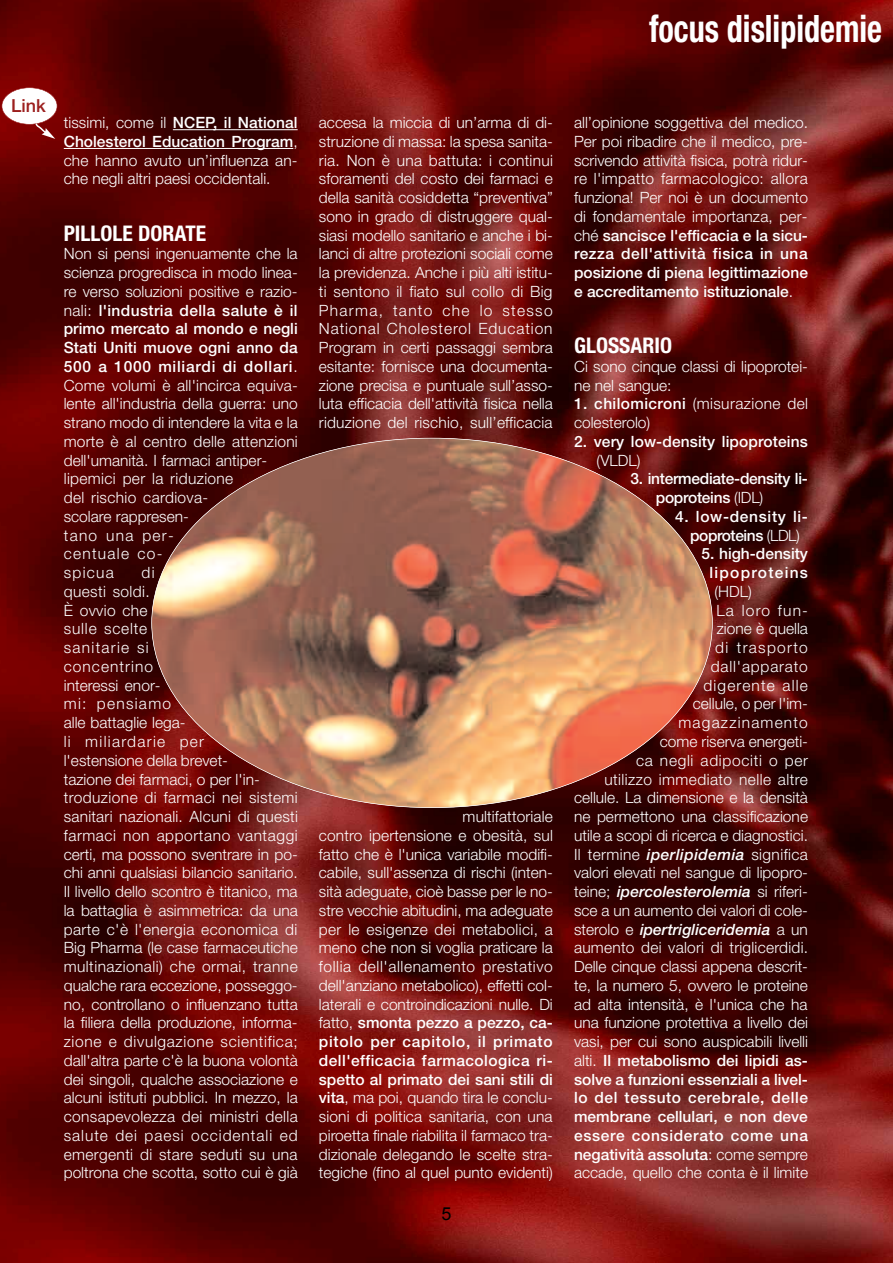
<style>
.page{position:relative;width:893px;height:1263px;background:#fff}
.page>*{position:absolute;margin:0;border:0;box-sizing:border-box;transform-origin:0 0}
.t1{font:700 condensed 37.8px "Helvetica Neue";color:#fff;scale:.85 1}
.t2{font:700 condensed 21.6px "Helvetica Neue";color:#fff}
.t3{font:500 18px "Helvetica Neue";color:#9c1f1e}
.t4{font:18px "Arial";color:#000}
.t5{font:300 15.6px/18.8px "Helvetica Neue";color:#fff;text-align:justify}
.t6{font:500 15.6px/18.8px "Helvetica Neue";color:#fff}
.t7{font:300 15.6px/18.8px "Helvetica Neue";letter-spacing:.025em;color:#fff}
.t8{font:italic 500 15.6px "Helvetica Neue";color:#fff}
.t9{font:300 15.6px "Helvetica Neue";letter-spacing:.075em;color:#fff}
.t10{font:300 15.6px "Helvetica Neue";letter-spacing:.03em;color:#fff}
.t11{font:500 15.6px "Helvetica Neue";letter-spacing:.035em;color:#fff}
.t12{font:500 15.6px/18.8px "Helvetica Neue";letter-spacing:.075em;color:#fff;text-align:center}
.t13{font:500 15.6px "Helvetica Neue";letter-spacing:.045em;color:#fff}
.t14{font:300 15.6px "Helvetica Neue";letter-spacing:.045em;color:#fff}
.t15{font:300 15.6px "Helvetica Neue";letter-spacing:.055em;color:#fff}
.t16{font:300 15.6px "Helvetica Neue";letter-spacing:.085em;color:#fff}
.t17{font:300 15.6px "Helvetica Neue";letter-spacing:.08em;color:#fff}
.s1{font-weight:500}
.s2{font-weight:300}
.s3{font-weight:500;font-style:italic}
.s4{font-weight:300;font-style:normal}
</style>
<div class="page">
<img style="left:0;top:0;width:893px;height:1263px">
<hr style="left:173px;top:129px;width:43px;height:1px;background:#fff">
<hr style="left:213px;top:129px;width:85px;height:1px;background:#fff">
<hr style="left:64px;top:148px;width:69px;height:1px;background:#fff">
<hr style="left:133px;top:148px;width:114px;height:1px;background:#fff">
<hr style="left:247px;top:148px;width:46px;height:1px;background:#fff">
<div style="left:2px;top:88px;width:55px;height:36px;background:#fff;border-radius:50%"></div>
<div style="left:2px;top:88px;width:55px;height:36px;border:1px solid #9c1f1e;border-radius:50%"></div>
<img style="left:152px;top:438px;width:560px;height:370px">
<svg style="left:34px;top:122px;width:21px;height:17px"></svg>
<p class="t3" style="left:11px;top:99px;width:36px">Link</p>
<p class="t5" style="left:64px;top:115px;width:235px">tissimi, come il <span class="s1">NCEP, il National Cholesterol Education Program</span>, che hanno avuto un’influenza an&shy;che negli altri paesi occidentali.</p>
<h2 class="t2" style="left:64px;top:225px;width:144px">PILLOLE DORATE</h2>
<p class="t5" style="left:64px;top:246px;width:236px;text-align:left">Non si pensi ingenuamente che la scienza progredisca in modo linea&shy;re verso soluzioni positive e razio&shy;nali: <span class="s1">l'industria della salute è il primo mercato al mondo e negli<br>Stati Uniti muove ogni anno da<br>500 a 1000 miliardi di dollari</span>.<br>Come volumi è all'incirca equiva&shy;lente all'industria della guerra: uno strano modo di intendere la vita e la morte è al centro delle attenzioni dell'umanità. I farmaci antiper&shy;lipemici per la riduzione<br>del rischio cardiova-<br>scolare rappresen-<br>tano una per-<br>centuale co-<br>spicua</p>
<p class="t5" style="left:64px;top:565px;width:236px;text-align:left;text-indent:78px">di<br>questi soldi.<br>È ovvio che<br>sulle scelte<br>sanitarie si<br>concentrino<br>interessi enor-<br>mi: pensiamo<br>alle battaglie lega-<br>li miliardarie per<br>l'estensione della brevet-<br>tazione dei farmaci, o per l'in&shy;troduzione di farmaci nei sistemi sanitari nazionali. Alcuni di questi farmaci non apportano vantaggi certi, ma possono sventrare in po&shy;chi anni qualsiasi bilancio sanitario.<br>Il livello dello scontro è titanico, ma la battaglia è asimmetrica: da una parte c'è l'energia economica di<br>Big Pharma (le case farmaceutiche multinazionali) che ormai, tranne qualche rara eccezione, posseggo&shy;no, controllano o influenzano tutta la filiera della produzione, informa&shy;zione e divulgazione scientifica; dall'altra parte c'è la buona volontà dei singoli, qualche associazione e alcuni istituti pubblici. In mezzo, la consapevolezza dei ministri della salute dei paesi occidentali ed emergenti di stare seduti su una poltrona che scotta, sotto cui è già</p>
<p class="t5" style="left:319px;top:115px;width:236px">accesa la miccia di un’arma di di&shy;struzione di massa: la spesa sanita&shy;ria. Non è una battuta: i continui sforamenti del costo dei farmaci e della sanità cosiddetta “preventiva” sono in grado di distruggere qual&shy;siasi modello sanitario e anche i bi&shy;lanci di altre protezioni sociali come la previdenza. Anche i più alti istitu&shy;ti sentono il fiato sul collo di Big Pharma, tanto che lo stesso National Cholesterol Education Program in certi passaggi sembra esitante: fornisce una documenta&shy;zione precisa e puntuale sull’asso&shy;luta efficacia dell'attività fisica nella riduzione del rischio, sull’efficacia</p>
<p class="t5" style="left:319px;top:808px;width:235px;text-indent:144px">multifattoriale contro ipertensione e obesità, sul fatto che è l'unica variabile modifi&shy;cabile, sull'assenza di rischi (inten&shy;sità adeguate, cioè basse per le no&shy;stre vecchie abitudini, ma adeguate per le esigenze dei metabolici, a meno che non si voglia praticare la follia dell'allenamento prestativo dell'anziano metabolico), effetti col&shy;laterali e controindicazioni nulle. Di fatto, <span class="s1">smonta pezzo a pezzo, ca&shy;pitolo per capitolo, il primato dell'efficacia farmacologica ri&shy;spetto al primato dei sani stili di vita</span>, ma poi, quando tira le conclu&shy;sioni di politica sanitaria, con una piroetta finale riabilita il farmaco tra&shy;dizionale delegando le scelte stra&shy;tegiche (fino al quel punto evidenti)</p>
<p class="t4" style="left:441px;top:1204px;width:12px">5</p>
<h1 class="t1" style="left:649px;top:15px;width:276px">focus dislipidemie</h1>
<p class="t5" style="left:574px;top:115px;width:235px">all’opinione soggettiva del medico.<br>Per poi ribadire che il medico, pre&shy;scrivendo attività fisica, potrà ridur&shy;re l'impatto farmacologico: allora funziona! Per noi è un documento di fondamentale importanza, per&shy;ché <span class="s1">sancisce l'efficacia e la sicu&shy;rezza dell'attività fisica in una posizione di piena legittimazione e accreditamento istituzionale</span>.</p>
<h2 class="t2" style="left:574px;top:338px;width:100px">GLOSSARIO</h2>
<p class="t5" style="left:574px;top:358px;width:235px">Ci sono cinque classi di lipoprotei&shy;ne nel sangue:</p>
<p class="t7" style="left:574px;top:396px;width:235px"><span class="s1">1. chilomicroni</span> (misurazione del colesterolo)</p>
<p class="t6" style="left:574px;top:433px;width:235px">2. very low-density lipoproteins</p>
<p class="t5" style="left:597px;top:452px;width:45px">(VLDL)</p>
<p class="t6" style="left:656px;top:471px;width:154px;text-indent:-25px">3. intermediate-density li&shy;poproteins <span class="s2">(IDL)</span></p>
<p class="t6" style="left:675px;top:508px;width:134px;text-align:center">4. low-density li&shy;poproteins <span class="s2">(LDL)</span></p>
<p class="t12" style="left:701px;top:546px;width:108px">5. high-density lipoproteins</p>
<p class="t5" style="left:714px;top:583px;width:39px">(HDL)</p>
<p class="t17" style="left:716px;top:605px;width:93px">La loro fun-</p>
<p class="t5" style="left:717px;top:621px;width:93px">zione è quella</p>
<p class="t16" style="left:715px;top:642px;width:94px">di trasporto</p>
<p class="t15" style="left:711px;top:661px;width:99px">dall'apparato</p>
<p class="t9" style="left:703px;top:680px;width:106px">digerente alle</p>
<p class="t5" style="left:693px;top:696px;width:117px">cellule, o per l'im-</p>
<p class="t9" style="left:678px;top:717px;width:131px">magazzinamento</p>
<p class="t5" style="left:660px;top:733px;width:150px">come riserva energeti-</p>
<p class="t14" style="left:636px;top:755px;width:174px">ca negli adipociti o per</p>
<p class="t10" style="left:604px;top:773px;width:205px">utilizzo immediato nelle altre</p>
<p class="t5" style="left:574px;top:790px;width:235px">cellule. La dimensione e la densità</p>
<p class="t5" style="left:574px;top:808px;width:235px">ne permettono una classificazione</p>
<p class="t5" style="left:574px;top:827px;width:235px">utile a scopi di ricerca e diagnostici.</p>
<p class="t7" style="left:574px;top:846px;width:235px">Il termine <span class="s3">iperlipidemia</span> significa</p>
<p class="t5" style="left:574px;top:865px;width:235px">valori elevati nel sangue di lipopro-</p>
<p class="t8" style="left:574px;top:886px;width:235px"><span class="s4">teine;</span> ipercolesterolemia <span class="s4">si riferi-</span></p>
<p class="t5" style="left:574px;top:902px;width:235px">sce a un aumento dei valori di cole-</p>
<p class="t8" style="left:574px;top:923px;width:235px"><span class="s4">sterolo e</span> ipertrigliceridemia <span class="s4">a un</span></p>
<p class="t5" style="left:574px;top:940px;width:236px">aumento dei valori di triglicerdidi.</p>
<p class="t5" style="left:574px;top:958px;width:235px">Delle cinque classi appena descrit-</p>
<p class="t5" style="left:574px;top:977px;width:235px">te, la numero 5, ovvero le proteine</p>
<p class="t5" style="left:574px;top:996px;width:235px">ad alta intensità, è l'unica che ha</p>
<p class="t5" style="left:574px;top:1015px;width:235px">una funzione protettiva a livello dei</p>
<p class="t5" style="left:574px;top:1033px;width:235px">vasi, per cui sono auspicabili livelli</p>
<p class="t6" style="left:574px;top:1052px;width:235px"><span class="s2">alti.</span> Il metabolismo dei lipidi as-</p>
<p class="t6" style="left:574px;top:1071px;width:235px">solve a funzioni essenziali a livel-</p>
<p class="t11" style="left:574px;top:1092px;width:235px">lo del tessuto cerebrale, delle</p>
<p class="t6" style="left:574px;top:1108px;width:235px">membrane cellulari, e non deve</p>
<p class="t13" style="left:574px;top:1130px;width:235px">essere considerato come una</p>
<p class="t6" style="left:574px;top:1146px;width:235px">negatività assoluta<span class="s2">: come sempre</span></p>
<p class="t5" style="left:574px;top:1165px;width:235px">accade, quello che conta è il limite</p>
</div>
